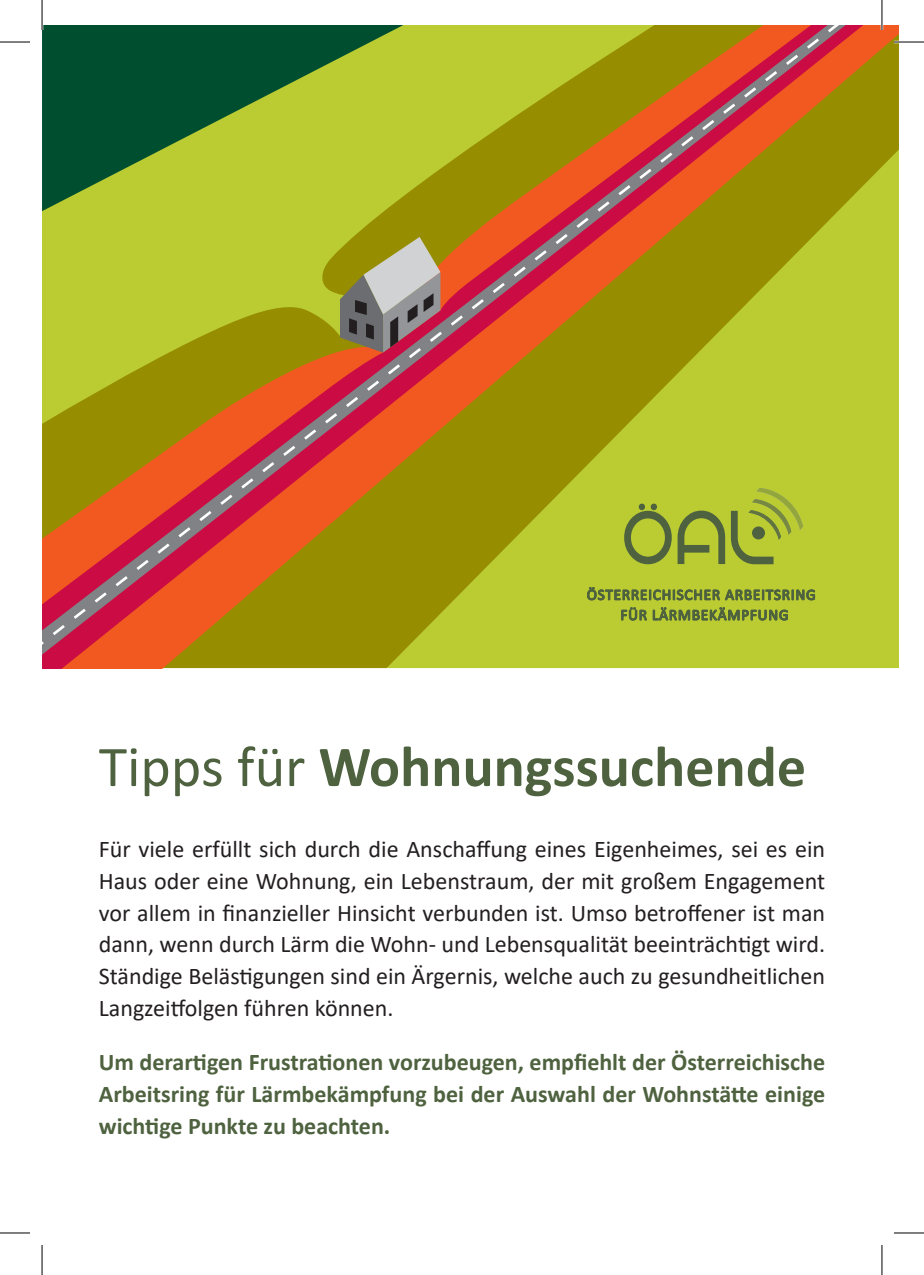
<style>
.page{position:relative;width:924px;height:1275px;background:#fff}
.page>*{position:absolute;margin:0;border:0;box-sizing:border-box;transform-origin:0 0}
.Titel{font:700 58px "Calibri";color:#4e623f}
.Body{font:24px/31.6px "Calibri";color:#231f20;text-align:justify}
.Body-2{font:700 24px/31.6px "Calibri";color:#4e623f;text-align:justify}
.s1{font-weight:400}
</style>
<div class="page">
<svg style="left:42px;top:25px;width:855px;height:643px;background:#ab9224"></svg>
<svg style="left:340px;top:237px;width:100px;height:115px;background:#998a6c"></svg>
<svg style="left:677px;top:510px;width:47px;height:54px;background:#8fa137"></svg>
<svg style="left:624px;top:503px;width:47px;height:61px;background:#92a536"></svg>
<svg style="left:587px;top:587px;width:227px;height:13px;background:#859837"></svg>
<svg style="left:621px;top:607px;width:25px;height:13px"></svg>
<svg style="left:652px;top:607px;width:135px;height:14px;background:#859837"></svg>
<svg style="left:730px;top:488px;width:72px;height:76px;background:#a4b735"></svg>
<hr style="left:893px;top:41px;width:30px;height:2px;background:#fff">
<hr style="left:880px;top:0;width:2px;height:30px;background:#fff">
<hr style="left:0;top:42px;width:30px;height:1px;background:#000">
<hr style="left:893px;top:42px;width:30px;height:1px;background:#000">
<hr style="left:0;top:1232px;width:30px;height:1px;background:#000">
<hr style="left:893px;top:1232px;width:30px;height:1px;background:#000">
<hr style="left:42px;top:0;width:1px;height:30px;background:#000">
<hr style="left:42px;top:1245px;width:1px;height:30px;background:#000">
<hr style="left:881px;top:0;width:1px;height:30px;background:#000">
<hr style="left:881px;top:1245px;width:1px;height:30px;background:#000">
<p class="Titel" style="left:99px;top:725px;width:708px"><span class="s1">Tipps für</span> Wohnungssuchende</p>
<p class="Body" style="left:99px;top:833px;width:727px">Für viele erfüllt sich durch die Anschaffung eines Eigenheimes, sei es ein Haus oder eine Wohnung, ein Lebenstraum, der mit großem Engagement vor allem in finanzieller Hinsicht verbunden ist. Umso betroffener ist man dann, wenn durch Lärm die Wohn- und Lebensqualität beeinträchtigt wird.<br>Ständige Belästigungen sind ein Ärgernis, welche auch zu gesundheitlichen Langzeitfolgen führen können.</p>
<p class="Body-2" style="left:99px;top:1046px;width:727px">Um derartigen Frustrationen vorzubeugen, empfiehlt der Österreichische Arbeitsring für Lärmbekämpfung bei der Auswahl der Wohnstätte einige wichtige Punkte zu beachten.</p>
</div>
